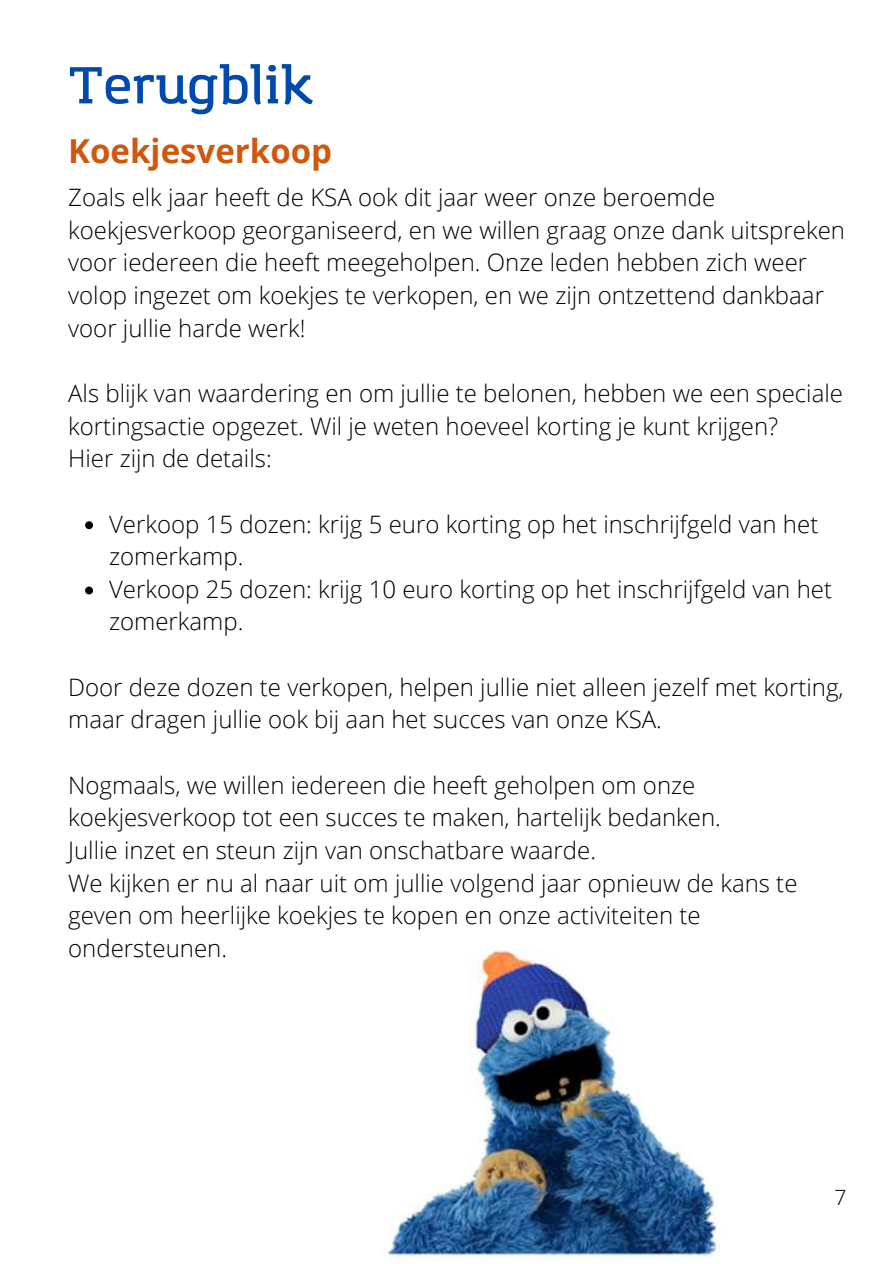
<style>
.page{position:relative;width:894px;height:1264px;background:#fff}
.page>*{position:absolute;margin:0;border:0;box-sizing:border-box;transform-origin:0 0}
.t1{font:600 51px "Amazing Grotesk";color:#004aad}
.t2{font:700 33px "Open Sans";color:#cf580f}
.t3{font:300 24px/32.7px "Open Sans";color:#000}
.t4{font:300 21px "Open Sans";color:#000}
</style>
<div class="page">
<svg style="left:85px;top:521px;width:8px;height:8px"></svg>
<svg style="left:85px;top:586px;width:8px;height:8px"></svg>
<img style="left:387px;top:950px;width:333px;height:309px">
<h1 class="t1" style="left:68px;top:64px;width:248px">Terugblik</h1>
<h2 class="t2" style="left:68px;top:128px;width:265px">Koekjesverkoop</h2>
<p class="t3" style="left:68px;top:180px;width:778px">Zoals elk jaar heeft de KSA ook dit jaar weer onze beroemde koekjesverkoop georganiseerd, en we willen graag onze dank uitspreken voor iedereen die heeft meegeholpen. Onze leden hebben zich weer volop ingezet om koekjes te verkopen, en we zijn ontzettend dankbaar voor jullie harde werk!</p>
<p class="t3" style="left:68px;top:376px;width:776px">Als blijk van waardering en om jullie te belonen, hebben we een speciale kortingsactie opgezet. Wil je weten hoeveel korting je kunt krijgen?<br>Hier zijn de details:</p>
<p class="t3" style="left:109px;top:507px;width:724px">Verkoop 15 dozen: krijg 5 euro korting op het inschrijfgeld van het zomerkamp.<br>Verkoop 25 dozen: krijg 10 euro korting op het inschrijfgeld van het zomerkamp.</p>
<p class="t3" style="left:68px;top:670px;width:776px">Door deze dozen te verkopen, helpen jullie niet alleen jezelf met korting, maar dragen jullie ook bij aan het succes van onze KSA.</p>
<p class="t3" style="left:68px;top:768px;width:730px">Nogmaals, we willen iedereen die heeft geholpen om onze koekjesverkoop tot een succes te maken, hartelijk bedanken.<br>Jullie inzet en steun zijn van onschatbare waarde.<br>We kijken er nu al naar uit om jullie volgend jaar opnieuw de kans te geven om heerlijke koekjes te kopen en onze activiteiten te ondersteunen.</p>
<p class="t4" style="left:834px;top:1182px;width:13px">7</p>
</div>
